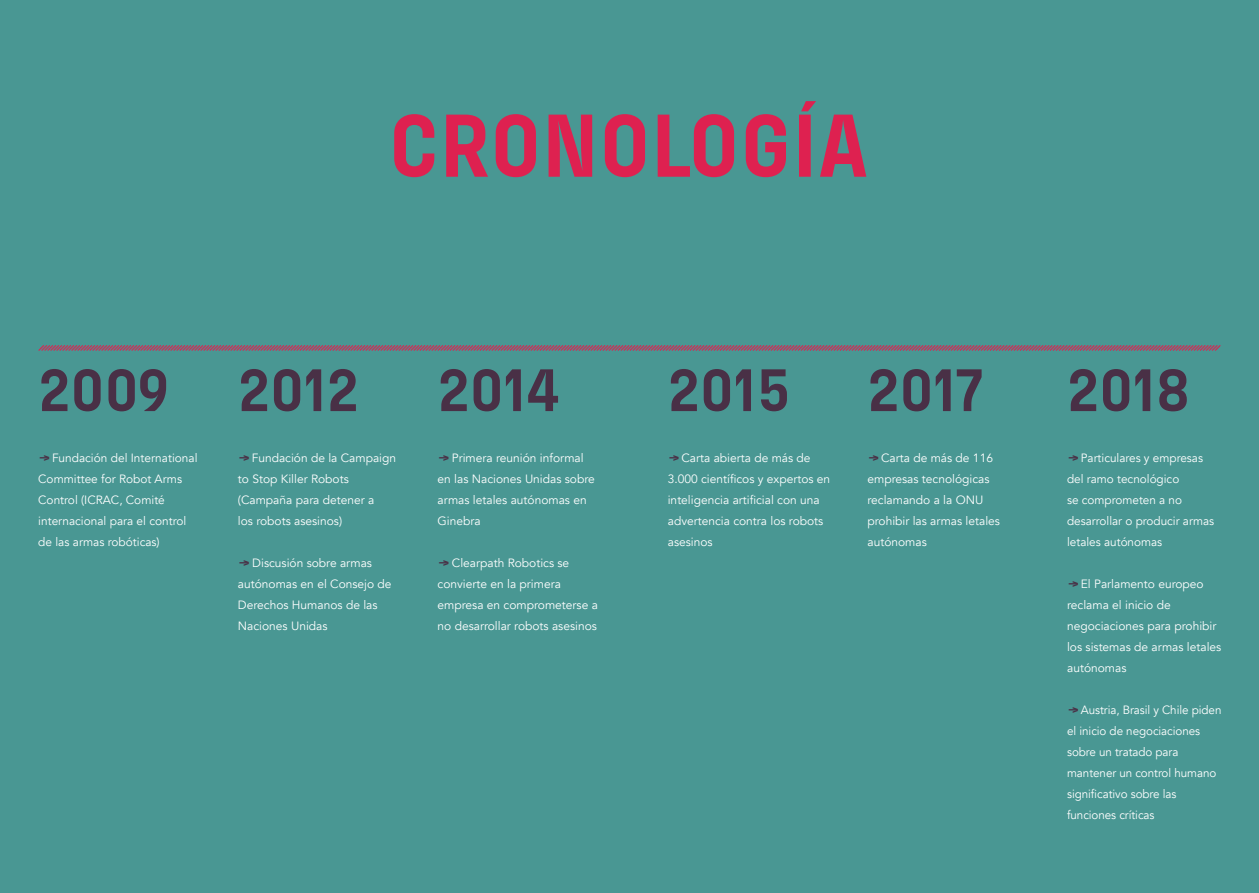
<style>
.page{position:relative;width:1259px;height:893px;background:#499793}
.page>*{position:absolute;margin:0;border:0;box-sizing:border-box;transform-origin:0 0}
.t1{font:700 93px "Pilcrow";color:#de2150}
.t2{font:700 62.55px "Pilcrow";color:#493046}
.t3{font:12px/21px "Avenir";color:#fff}
.s1{font-family:"Pilcrow";font-weight:700;color:#493046}
</style>
<div class="page">
<svg style="left:38px;top:345px;width:1183px;height:6px"></svg>
<h1 class="t1" style="left:388px;top:99px;width:481px">CRONOLOGÍA</h1>
<h2 class="t2" style="left:38px;top:359px;width:322px">2009 2012</h2>
<h2 class="t2" style="left:437px;top:359px;width:123px">2014</h2>
<h2 class="t2" style="left:668px;top:359px;width:317px">2015 2017</h2>
<h2 class="t2" style="left:1067px;top:359px;width:125px">2018</h2>
<p class="t3" style="left:38px;top:448px;width:161px"><span class="s1">-&gt;</span> Fundación del International<br>Committee for Robot Arms<br>Control (ICRAC, Comité internacional para el control de las armas robóticas)</p>
<p class="t3" style="left:238px;top:448px;width:160px"><span class="s1">-&gt;</span> Fundación de la Campaign to Stop Killer Robots (Campaña para detener a<br>los robots asesinos)</p>
<p class="t3" style="left:238px;top:553px;width:155px"><span class="s1">-&gt;</span> Discusión sobre armas autónomas en el Consejo de<br>Derechos Humanos de las<br>Naciones Unidas</p>
<p class="t3" style="left:437px;top:448px;width:159px"><span class="s1">-&gt;</span> Primera reunión informal en las Naciones Unidas sobre armas letales autónomas en<br>Ginebra</p>
<p class="t3" style="left:437px;top:553px;width:162px"><span class="s1">-&gt;</span> Clearpath Robotics se convierte en la primera empresa en comprometerse a no desarrollar robots asesinos</p>
<p class="t3" style="left:668px;top:448px;width:164px"><span class="s1">-&gt;</span> Carta abierta de más de<br>3.000 científicos y expertos en inteligencia artificial con una advertencia contra los robots asesinos</p>
<p class="t3" style="left:867px;top:448px;width:134px"><span class="s1">-&gt;</span> Carta de más de 116 empresas tecnológicas reclamando a la ONU prohibir las armas letales autónomas</p>
<p class="t3" style="left:1067px;top:448px;width:149px"><span class="s1">-&gt;</span> Particulares y empresas del ramo tecnológico<br>se comprometen a no desarrollar o producir armas letales autónomas</p>
<p class="t3" style="left:1067px;top:574px;width:156px"><span class="s1">-&gt;</span> El Parlamento europeo reclama el inicio de negociaciones para prohibir los sistemas de armas letales autónomas</p>
<p class="t3" style="left:1067px;top:700px;width:156px"><span class="s1">-&gt;</span> Austria, Brasil y Chile piden el inicio de negociaciones sobre un tratado para mantener un control humano significativo sobre las funciones críticas</p>
</div>
